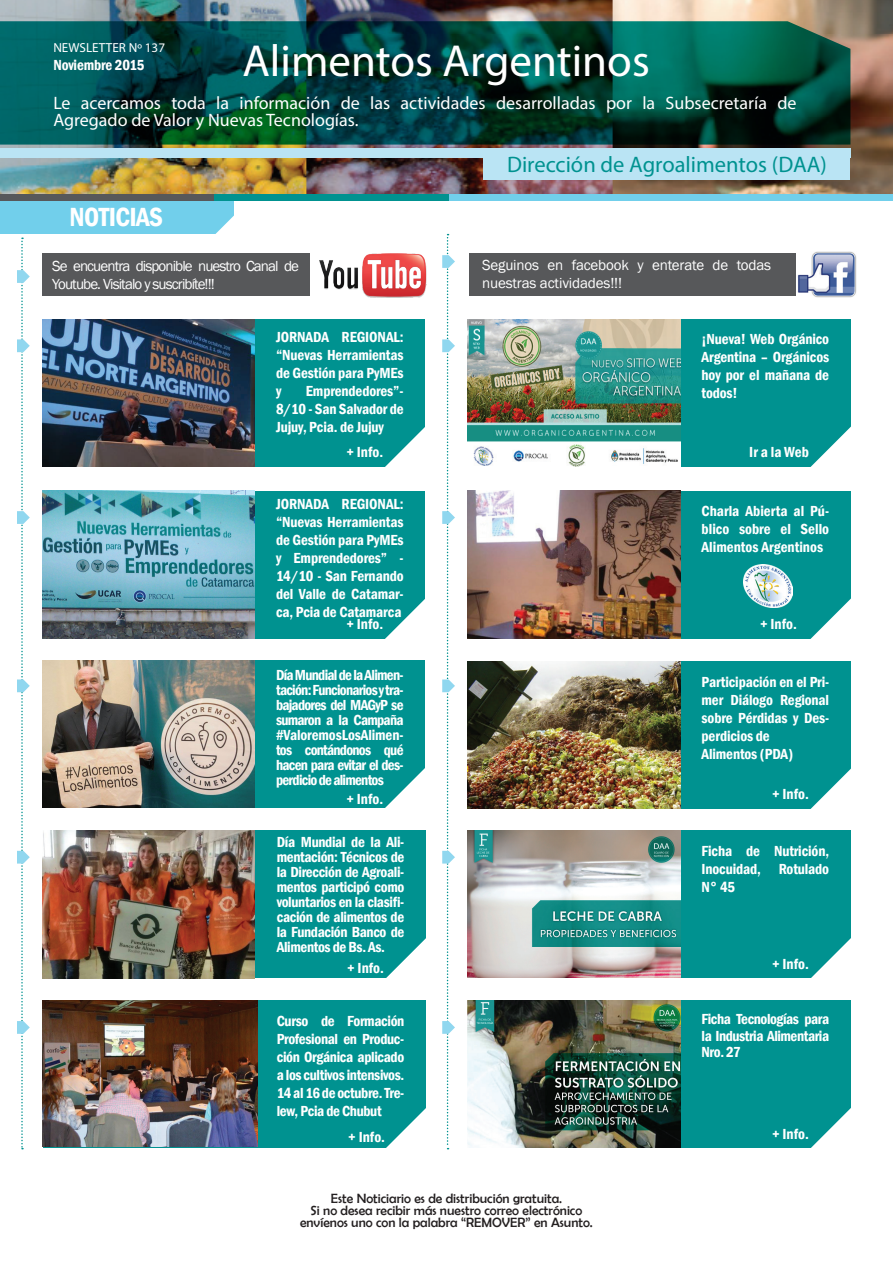
<style>
.page{position:relative;width:893px;height:1263px;background:#fff}
.page>*{position:absolute;margin:0;border:0;box-sizing:border-box;transform-origin:0 0}
.t1{font:45px "Myriad Pro";color:#fff}
.t2{font:600 condensed 27px "Franklin Gothic";letter-spacing:-.025em;color:#fff}
.t3{font:22.5px "Myriad Pro";color:#009290}
.t4{font:18px/16.5px "Myriad Pro";color:#fff}
.t5{font:600 condensed 15px/18px "Franklin Gothic";letter-spacing:-.01em;color:#fff;text-align:justify}
.t6{font:15px/18px "Franklin Gothic";letter-spacing:-.06em;color:#fff}
.t7{font:15px/18px "Franklin Gothic";letter-spacing:-.01em;color:#fff}
.t8{font:13.5px/12px "Berlin Sans FB";color:#231f20;text-align:center}
.t9{font:13.05px "Myriad Pro";color:#fff}
</style>
<div class="page">
<img style="left:0;top:0;width:893px;height:195px">
<svg style="left:0;top:21px;width:850px;height:124px;background:#024740"></svg>
<div style="left:0;top:149px;width:850px;height:9px;background:#bae4f4"></div>
<div style="left:483px;top:158px;width:367px;height:21px;background:#bae4f4"></div>
<div style="left:42px;top:491px;width:383px;height:147px;background:#009290"></div>
<svg style="left:384px;top:599px;width:41px;height:40px"></svg>
<img style="left:42px;top:491px;width:213px;height:147px">
<div style="left:0;top:201px;width:234px;height:33px;background:#71cfeb"></div>
<svg style="left:215px;top:215px;width:19px;height:19px"></svg>
<div style="left:0;top:195px;width:236px;height:6px;background:#57585a"></div>
<div style="left:449px;top:195px;width:444px;height:6px;background:#71cfeb"></div>
<div style="left:215px;top:195px;width:234px;height:6px;background:#009290"></div>
<svg style="left:17px;top:238px;width:13px;height:911px"></svg>
<svg style="left:442px;top:234px;width:13px;height:915px"></svg>
<div style="left:42px;top:319px;width:383px;height:147px;background:#009290"></div>
<svg style="left:384px;top:427px;width:41px;height:40px"></svg>
<img style="left:42px;top:319px;width:213px;height:147px">
<div style="left:43px;top:830px;width:383px;height:148px;background:#009290"></div>
<svg style="left:386px;top:938px;width:40px;height:40px"></svg>
<div style="left:42px;top:660px;width:383px;height:147px;background:#009290"></div>
<svg style="left:384px;top:768px;width:41px;height:40px"></svg>
<img style="left:42px;top:660px;width:213px;height:147px">
<div style="left:43px;top:1000px;width:383px;height:147px;background:#009290"></div>
<svg style="left:385px;top:1108px;width:41px;height:40px"></svg>
<div style="left:468px;top:319px;width:382px;height:147px;background:#009290"></div>
<svg style="left:809px;top:426px;width:42px;height:41px"></svg>
<img style="left:468px;top:319px;width:212px;height:147px">
<div style="left:468px;top:491px;width:382px;height:147px;background:#009290"></div>
<svg style="left:809px;top:597px;width:42px;height:42px"></svg>
<img style="left:468px;top:491px;width:212px;height:147px">
<div style="left:468px;top:661px;width:382px;height:147px;background:#009290"></div>
<svg style="left:809px;top:768px;width:42px;height:41px"></svg>
<img style="left:468px;top:661px;width:212px;height:147px">
<div style="left:468px;top:830px;width:382px;height:148px;background:#009290"></div>
<svg style="left:811px;top:937px;width:40px;height:41px"></svg>
<img style="left:468px;top:830px;width:212px;height:148px">
<div style="left:468px;top:1000px;width:382px;height:147px;background:#009290"></div>
<svg style="left:809px;top:1107px;width:42px;height:41px"></svg>
<img style="left:468px;top:1000px;width:212px;height:147px">
<div style="left:43px;top:253px;width:382px;height:43px;background:#57585a"></div>
<div style="left:310px;top:252px;width:115px;height:44px;background:#fff"></div>
<img style="left:319px;top:253px;width:108px;height:44px">
<div style="left:469px;top:253px;width:328px;height:43px;background:#57585a"></div>
<img style="left:42px;top:830px;width:213px;height:148px">
<img style="left:43px;top:1000px;width:214px;height:146px">
<img style="left:797px;top:252px;width:60px;height:45px">
<img style="left:743px;top:565px;width:50px;height:43px">
<p class="t9" style="left:53px;top:40px;width:113px">NEWSLETTER Nº 137</p>
<h1 class="t1" style="left:242px;top:33px;width:409px">Alimentos Argentinos</h1>
<p class="t4" style="left:53px;top:95px;width:745px">Le acercamos toda la información de las actividades desarrolladas por la Subsecretaría de<br>Agregado de Valor y Nuevas Tecnologías.</p>
<h3 class="t3" style="left:507px;top:150px;width:321px">Dirección de Agroalimentos (DAA)</h3>
<p class="t5" style="left:53px;top:56px;width:93px">Noviembre 2015</p>
<h2 class="t2" style="left:70px;top:199px;width:95px">NOTICIAS</h2>
<p class="t6" style="left:52px;top:257px;width:248px">Se encuentra disponible nuestro Canal de<br>Youtube. Visitalo y suscribíte!!!</p>
<p class="t5" style="left:276px;top:327px;width:129px">JORNADA REGIONAL: “Nuevas Herramientas de Gestión para PyMEs y</p>
<p class="t5" style="left:276px;top:381px;width:129px;text-indent:30px">Emprendedores”- 8/10 - San Salvador de Jujuy, Pcia. de Jujuy</p>
<p class="t5" style="left:346px;top:443px;width:38px">+ Info.</p>
<p class="t5" style="left:276px;top:495px;width:129px">JORNADA REGIONAL: “Nuevas Herramientas de Gestión para PyMEs y Emprendedores” - 14/10 - San Fernando del Valle de Catamar&shy;ca, Pcia de Catamarca</p>
<p class="t5" style="left:346px;top:615px;width:38px">+ Info.</p>
<p class="t5" style="left:276px;top:667px;width:129px;line-height:15px">Día Mundial de la Alimen&shy;tación: Funcionarios y tra&shy;bajadores del MAGyP se sumaron a la Campaña #ValoremosLosAlimen&shy;tos contándonos qué hacen para evitar el des&shy;perdicio de alimentos</p>
<p class="t5" style="left:346px;top:790px;width:38px">+ Info.</p>
<p class="t5" style="left:277px;top:834px;width:129px;line-height:15px">Día Mundial de la Ali&shy;mentación: Técnicos de la Dirección de Agroali&shy;mentos participó como voluntarios en la clasifi&shy;cación de alimentos de la Fundación Banco de Alimentos de Bs. As.</p>
<p class="t5" style="left:347px;top:959px;width:38px">+ Info.</p>
<p class="t5" style="left:277px;top:1011px;width:129px">Curso de Formación Profesional en Produc&shy;ción Orgánica aplicado a los cultivos intensivos.<br>14 al 16 de octubre. Tre&shy;lew, Pcia de Chubut</p>
<p class="t5" style="left:348px;top:1127px;width:38px">+ Info.</p>
<p class="t7" style="left:482px;top:256px;width:291px">Seguinos en facebook y enterate de todas nuestras actividades!!!</p>
<p class="t5" style="left:702px;top:330px;width:129px">¡Nueva! Web Orgánico Argentina – Orgánicos hoy por el mañana de todos!</p>
<p class="t5" style="left:749px;top:443px;width:61px">Ir a la Web</p>
<p class="t5" style="left:702px;top:502px;width:129px">Charla Abierta al Pú&shy;blico sobre el Sello Alimentos Argentinos</p>
<p class="t5" style="left:760px;top:615px;width:38px">+ Info.</p>
<p class="t5" style="left:702px;top:672px;width:129px;text-align:left">Participación en el Pri&shy;mer Diálogo Regional sobre Pérdidas y Des&shy;perdicios de<br>Alimentos (PDA)</p>
<p class="t5" style="left:772px;top:785px;width:38px">+ Info.</p>
<p class="t5" style="left:702px;top:842px;width:129px">Ficha de Nutrición, Inocuidad, Rotulado N° 45</p>
<p class="t5" style="left:772px;top:954px;width:38px">+ Info.</p>
<p class="t5" style="left:702px;top:1011px;width:129px;line-height:16.5px">Ficha Tecnologías para la Industria Alimentaria Nro. 27</p>
<p class="t5" style="left:772px;top:1124px;width:38px">+ Info.</p>
<p class="t8" style="left:300px;top:1192px;width:294px">Este Noticiario es de distribución gratuita.<br>Si no desea recibir más nuestro correo electrónico envíenos uno con la palabra “REMOVER” en Asunto.</p>
</div>
